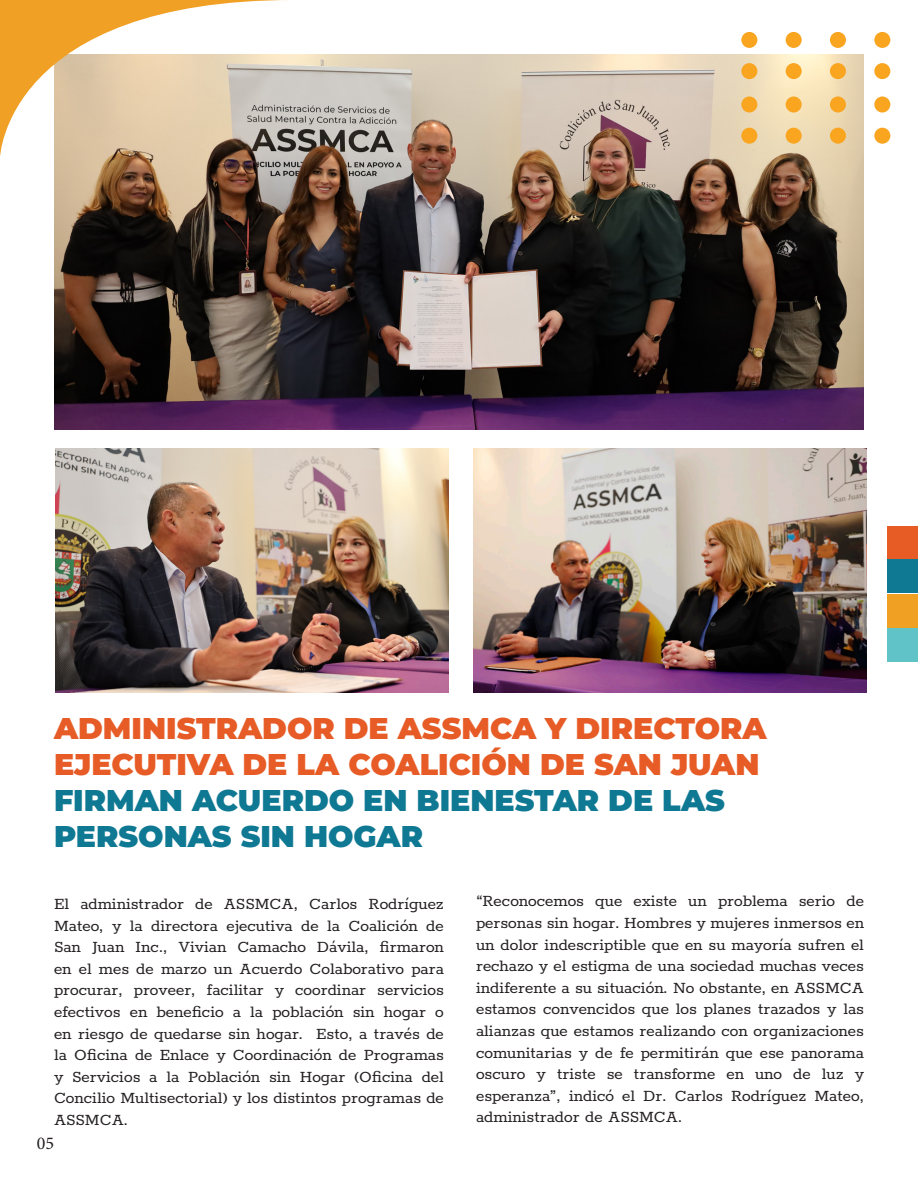
<style>
.page{position:relative;width:918px;height:1188px;background:#fff}
.page>*{position:absolute;margin:0;border:0;box-sizing:border-box;transform-origin:0 0}
.t1{font:900 30px/36px "Montserrat";color:#e75c26}
.t2{font:900 30px/36px "Montserrat";color:#0f7893}
.t3{font:18px/21.6px "Rokkitt";color:#231f20;text-align:justify}
.t4{font:18px "Minion Pro";color:#231f20}
</style>
<div class="page">
<img style="left:55px;top:55px;width:808px;height:375px">
<svg style="left:0;top:0;width:294px;height:157px"></svg>
<div style="left:887px;top:526px;width:31px;height:34px;background:#e75c24"></div>
<div style="left:887px;top:560px;width:31px;height:33px;background:#0f7893"></div>
<div style="left:887px;top:594px;width:31px;height:33px;background:#f0a022"></div>
<div style="left:887px;top:628px;width:31px;height:34px;background:#60c3c7"></div>
<div style="left:741px;top:32px;width:16px;height:16px;background:#f9a520;border-radius:50%"></div>
<div style="left:741px;top:96px;width:16px;height:17px;background:#f9a520;border-radius:50%"></div>
<div style="left:741px;top:63px;width:16px;height:16px;background:#f9a520;border-radius:50%"></div>
<div style="left:741px;top:128px;width:16px;height:16px;background:#f9a520;border-radius:50%"></div>
<div style="left:786px;top:32px;width:16px;height:16px;background:#f9a520;border-radius:50%"></div>
<div style="left:786px;top:96px;width:16px;height:17px;background:#f9a520;border-radius:50%"></div>
<div style="left:786px;top:63px;width:16px;height:16px;background:#f9a520;border-radius:50%"></div>
<div style="left:786px;top:128px;width:16px;height:16px;background:#f9a520;border-radius:50%"></div>
<div style="left:830px;top:32px;width:16px;height:16px;background:#f9a520;border-radius:50%"></div>
<div style="left:874px;top:32px;width:16px;height:16px;background:#f9a520;border-radius:50%"></div>
<div style="left:830px;top:96px;width:16px;height:17px;background:#f9a520;border-radius:50%"></div>
<div style="left:874px;top:96px;width:16px;height:17px;background:#f9a520;border-radius:50%"></div>
<div style="left:830px;top:63px;width:16px;height:16px;background:#f9a520;border-radius:50%"></div>
<div style="left:874px;top:63px;width:16px;height:16px;background:#f9a520;border-radius:50%"></div>
<div style="left:830px;top:128px;width:16px;height:16px;background:#f9a520;border-radius:50%"></div>
<div style="left:874px;top:128px;width:16px;height:16px;background:#f9a520;border-radius:50%"></div>
<img style="left:56px;top:448px;width:393px;height:245px">
<img style="left:474px;top:448px;width:393px;height:245px">
<h1 class="t1" style="left:54px;top:709px;width:714px">ADMINISTRADOR DE ASSMCA Y DIRECTORA<br>EJECUTIVA DE LA COALICIÓN DE SAN JUAN</h1>
<h1 class="t2" style="left:54px;top:781px;width:672px">FIRMAN ACUERDO EN BIENESTAR DE LAS<br>PERSONAS SIN HOGAR</h1>
<p class="t3" style="left:54px;top:894px;width:391px">El administrador de ASSMCA, Carlos Rodríguez Mateo, y la directora ejecutiva de la Coalición de San Juan Inc., Vivian Camacho Dávila, firmaron en el mes de marzo un Acuerdo Colaborativo para procurar, proveer, facilitar y coordinar servicios efectivos en beneficio a la población sin hogar o en riesgo de quedarse sin hogar. Esto, a través de la Oficina de Enlace y Coordinación de Programas y Servicios a la Población sin Hogar (Oficina del Concilio Multisectorial) y los distintos programas de ASSMCA.</p>
<p class="t3" style="left:476px;top:891px;width:389px">“Reconocemos que existe un problema serio de personas sin hogar. Hombres y mujeres inmersos en un dolor indescriptible que en su mayoría sufren el rechazo y el estigma de una sociedad muchas veces indiferente a su situación. No obstante, en ASSMCA estamos convencidos que los planes trazados y las alianzas que estamos realizando con organizaciones comunitarias y de fe permitirán que ese panorama oscuro y triste se transforme en uno de luz y esperanza”, indicó el Dr. Carlos Rodríguez Mateo, administrador de ASSMCA.</p>
<p class="t4" style="left:37px;top:1131px;width:19px">05</p>
</div>
